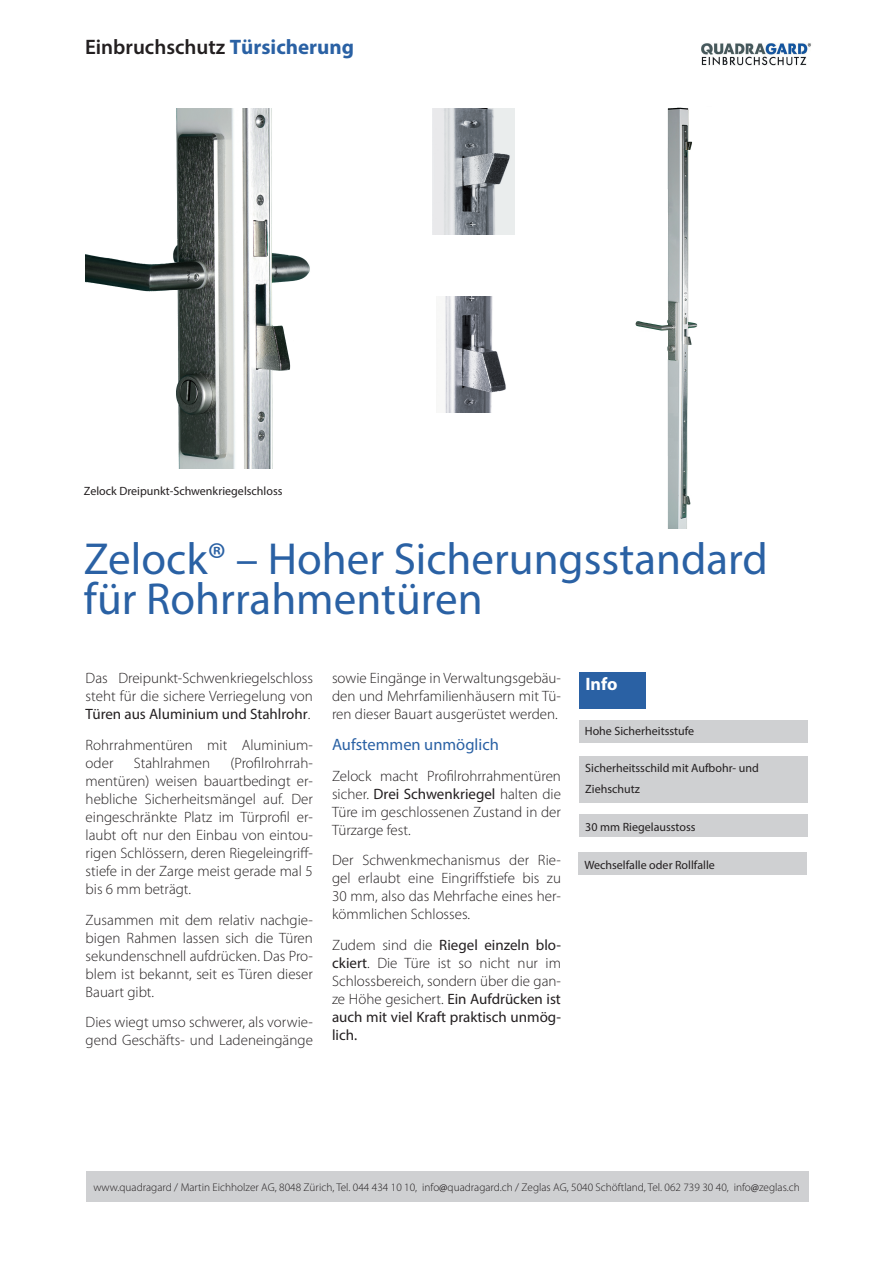
<style>
.page{position:relative;width:893px;height:1263px;background:#fff}
.page>*{position:absolute;margin:0;border:0;box-sizing:border-box;transform-origin:0 0}
.t1{font:45px/39.8px "Myriad Pro";color:#2a61a4}
.t2{font:600 21px "Myriad Pro";color:#231f20}
.t3{font:700 18px "Myriad Pro";color:#fff}
.t4{font:16.5px "Myriad Pro";color:#2a61a4}
.t5{font:300 15px/18px "Myriad Pro";color:#231f20;text-align:justify}
.t6{font:12px/21px "Myriad Pro";color:#231f20}
.t7{font:300 11.25px "Myriad Pro";color:#231f20}
.s1{font-weight:700;color:#2a61a4}
.s2{font-weight:400}
</style>
<div class="page">
<img style="left:702px;top:43px;width:109px;height:23px">
<div style="left:579px;top:672px;width:66px;height:36px;background:#2a61a4"></div>
<div style="left:579px;top:720px;width:229px;height:22px;background:#cfd0d2"></div>
<div style="left:579px;top:756px;width:229px;height:47px;background:#cfd0d2"></div>
<div style="left:579px;top:815px;width:229px;height:22px;background:#cfd0d2"></div>
<img style="left:86px;top:108px;width:224px;height:360px">
<img style="left:432px;top:108px;width:82px;height:126px">
<img style="left:445px;top:297px;width:61px;height:116px">
<img style="left:635px;top:107px;width:63px;height:421px">
<div style="left:86px;top:1171px;width:723px;height:31px;background:#cfd0d2"></div>
<div style="left:578px;top:852px;width:229px;height:23px;background:#cfd0d2"></div>
<h2 class="t2" style="left:85px;top:34px;width:270px">Einbruchschutz <span class="s1">Türsicherung</span></h2>
<p class="t6" style="left:84px;top:480px;width:200px">Zelock Dreipunkt-Schwenkriegelschloss</p>
<h1 class="t1" style="left:84px;top:538px;width:685px">Zelock® – Hoher Sicherungsstandard für Rohrrahmentüren</h1>
<p class="t5" style="left:86px;top:669px;width:229px">Das Dreipunkt-Schwenkriegelschloss steht für die sichere Verriegelung von <span class="s2">Türen aus Aluminium und Stahlrohr</span>.</p>
<p class="t5" style="left:86px;top:736px;width:229px">Rohrrahmentüren mit Aluminium&shy;oder</p>
<p class="t5" style="left:86px;top:754px;width:229px;text-indent:145px">(Profilrohrrah&shy;mentüren) weisen bauartbedingt er&shy;hebliche Sicherheitsmängel auf. Der eingeschränkte Platz im Türprofil er&shy;laubt oft nur den Einbau von eintou&shy;rigen Schlössern, deren Riegeleingriff&shy;stiefe in der Zarge meist gerade mal 5 bis 6 mm beträgt.</p>
<p class="t5" style="left:86px;top:910px;width:229px">Zusammen mit dem relativ nachgie&shy;bigen Rahmen lassen sich die Türen sekundenschnell aufdrücken. Das Pro&shy;blem ist bekannt, seit es Türen dieser Bauart gibt.</p>
<p class="t5" style="left:86px;top:1013px;width:229px">Dies wiegt umso schwerer, als vorwie&shy;gend Geschäfts- und Ladeneingänge</p>
<p class="t5" style="left:134px;top:754px;width:78px">Stahlrahmen</p>
<p class="t5" style="left:332px;top:669px;width:230px">sowie Eingänge in Verwaltungsgebäu&shy;den und Mehrfamilienhäusern mit Tü&shy;ren dieser Bauart ausgerüstet werden.</p>
<p class="t4" style="left:332px;top:734px;width:168px">Aufstemmen unmöglich</p>
<p class="t5" style="left:332px;top:766px;width:230px">Zelock macht Profilrohrrahmentüren sicher. <span class="s2">Drei Schwenkriegel</span> halten die Türe im geschlossenen Zustand in der Türzarge fest.</p>
<p class="t5" style="left:332px;top:851px;width:230px">Der Schwenkmechanismus der Rie&shy;gel erlaubt eine Eingriffstiefe bis zu 30 mm, also das Mehrfache eines her&shy;kömmlichen Schlosses.</p>
<p class="t5" style="left:332px;top:936px;width:230px">Zudem sind die <span class="s2">Riegel einzeln blo&shy;ckiert</span>. Die Türe ist so nicht nur im Schlossbereich, sondern über die gan&shy;ze Höhe gesichert. <span class="s2">Ein Aufdrücken ist auch mit viel Kraft praktisch unmög&shy;lich.</span></p>
<p class="t3" style="left:585px;top:673px;width:34px">Info</p>
<p class="t6" style="left:585px;top:721px;width:111px">Hohe Sicherheitsstufe</p>
<p class="t6" style="left:585px;top:757px;width:175px">Sicherheitsschild mit Aufbohr- und<br>Ziehschutz</p>
<p class="t6" style="left:585px;top:816px;width:112px">30 mm Riegelausstoss</p>
<p class="t6" style="left:584px;top:854px;width:132px">Wechselfalle oder Rollfalle</p>
<p class="t7" style="left:93px;top:1181px;width:708px">www.quadragard / Martin Eichholzer AG, 8048 Zürich, Tel. 044 434 10 10, info<span class="s2">@</span>quadragard.ch / Zeglas AG, 5040 Schöftland, Tel. 062 739 30 40, info<span class="s2">@</span>zeglas.ch</p>
</div>
